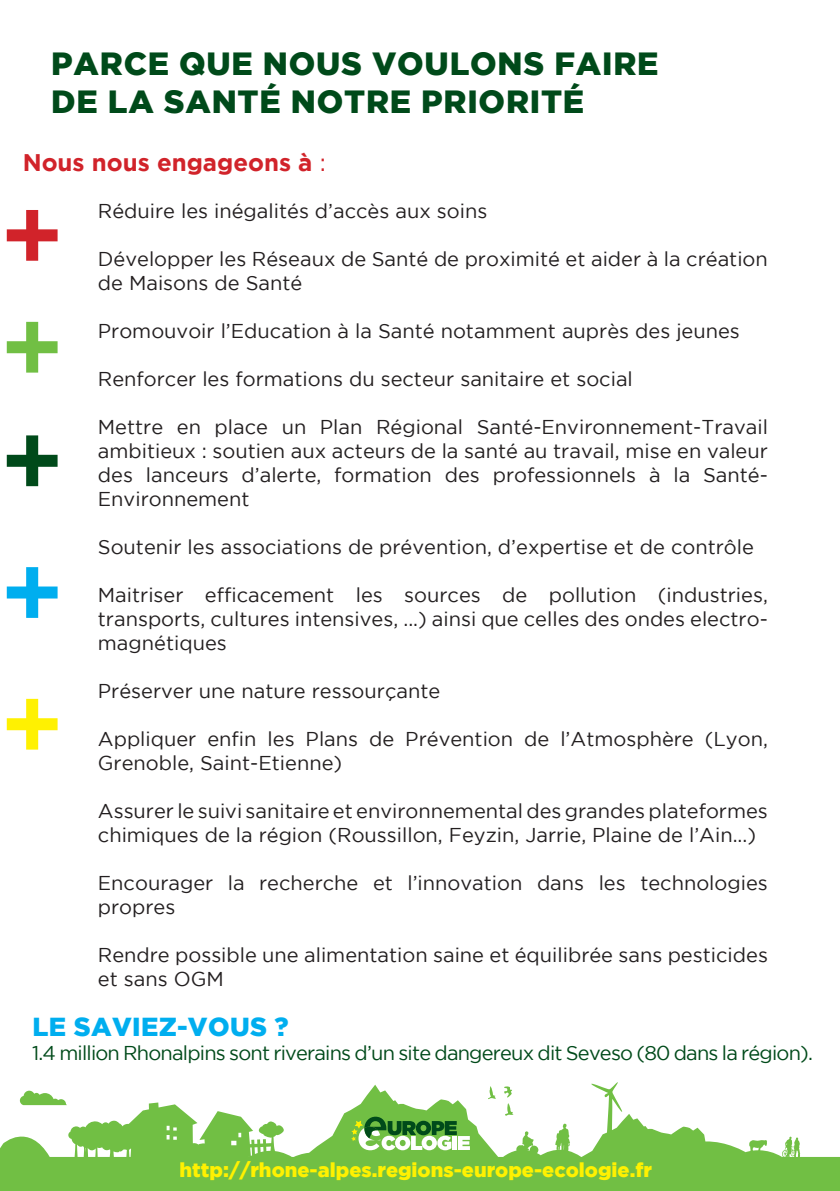
<style>
.page{position:relative;width:840px;height:1191px;background:#fff}
.page>*{position:absolute;margin:0;border:0;box-sizing:border-box;transform-origin:0 0}
.t1{font:900 32px "Gotham";letter-spacing:.025em;color:#004a1a}
.t2{font:900 26px "Gotham";letter-spacing:.015em;color:#00aeef}
.t3{font:700 24px "Gotham";color:#d1232a}
.t4{font:20px/24px "Gotham";color:#231f20}
.t5{font:20px "Gotham";letter-spacing:-.04em;color:#004a1a}
.t6{font:900 20px "Gotham";color:#fff101}
.s1{font-weight:400}
</style>
<div class="page">
<svg style="left:0;top:1082px;width:839px;height:109px;fill:#71bf44"></svg>
<svg style="left:351px;top:1116px;width:118px;height:34px"></svg>
<div style="left:7px;top:229px;width:51px;height:12px;background:#d1232a"></div>
<div style="left:26px;top:210px;width:12px;height:51px;background:#d1232a"></div>
<div style="left:7px;top:341px;width:51px;height:12px;background:#71bf44"></div>
<div style="left:26px;top:322px;width:12px;height:50px;background:#71bf44"></div>
<div style="left:7px;top:455px;width:51px;height:12px;background:#004a1a"></div>
<div style="left:26px;top:435px;width:12px;height:51px;background:#004a1a"></div>
<div style="left:7px;top:586px;width:51px;height:12px;background:#00aeef"></div>
<div style="left:26px;top:567px;width:12px;height:51px;background:#00aeef"></div>
<div style="left:7px;top:718px;width:51px;height:12px;background:#fff101"></div>
<div style="left:26px;top:699px;width:12px;height:50px;background:#fff101"></div>
<p class="t1" style="left:51px;top:45px;width:608px">PARCE QUE NOUS VOULONS FAIRE</p>
<p class="t1" style="left:51px;top:83px;width:534px">DE LA SANTÉ NOTRE PRIORITÉ</p>
<p class="t3" style="left:23px;top:148px;width:304px">Nous nous engageons à <span class="s1">:</span></p>
<p class="t4" style="left:98px;top:198px;width:391px">Réduire les inégalités d’accès aux soins</p>
<p class="t4" style="left:98px;top:246px;width:671px">Développer les Réseaux de Santé de proximité et aider à la création de Maisons de Santé</p>
<p class="t4" style="left:98px;top:318px;width:643px">Promouvoir l’Education à la Santé notamment auprès des jeunes</p>
<p class="t4" style="left:98px;top:366px;width:536px">Renforcer les formations du secteur sanitaire et social</p>
<p class="t4" style="left:98px;top:414px;width:671px;text-align:justify">Mettre en place un Plan Régional Santé-Environnement-Travail ambitieux : soutien aux acteurs de la santé au travail, mise en valeur des lanceurs d’alerte, formation des professionnels à la Santé-Environnement</p>
<p class="t4" style="left:98px;top:534px;width:657px">Soutenir les associations de prévention, d’expertise et de contrôle</p>
<p class="t4" style="left:98px;top:582px;width:671px;text-align:justify">Maitriser efficacement les sources de pollution (industries, transports, cultures intensives, ...) ainsi que celles des ondes electro&shy;magnétiques</p>
<p class="t4" style="left:98px;top:678px;width:344px">Préserver une nature ressourçante</p>
<p class="t4" style="left:98px;top:726px;width:671px">Appliquer enfin les Plans de Prévention de l’Atmosphère (Lyon,<br>Grenoble, Saint-Etienne)</p>
<p class="t4" style="left:98px;top:798px;width:671px">Assurer le suivi sanitaire et environnemental des grandes plateformes chimiques de la région (Roussillon, Feyzin, Jarrie, Plaine de l’Ain...)</p>
<p class="t4" style="left:98px;top:870px;width:671px">Encourager la recherche et l’innovation dans les technologies propres</p>
<p class="t4" style="left:98px;top:942px;width:671px">Rendre possible une alimentation saine et équilibrée sans pesticides et sans OGM</p>
<p class="t2" style="left:32px;top:1011px;width:257px">LE SAVIEZ-VOUS ?</p>
<p class="t5" style="left:32px;top:1041px;width:782px">1.4 million Rhonalpins sont riverains d’un site dangereux dit Seveso (80 dans la région).</p>
<p class="t6" style="left:179px;top:1158px;width:473px">http://rhone-alpes.regions-europe-ecologie.fr</p>
</div>
